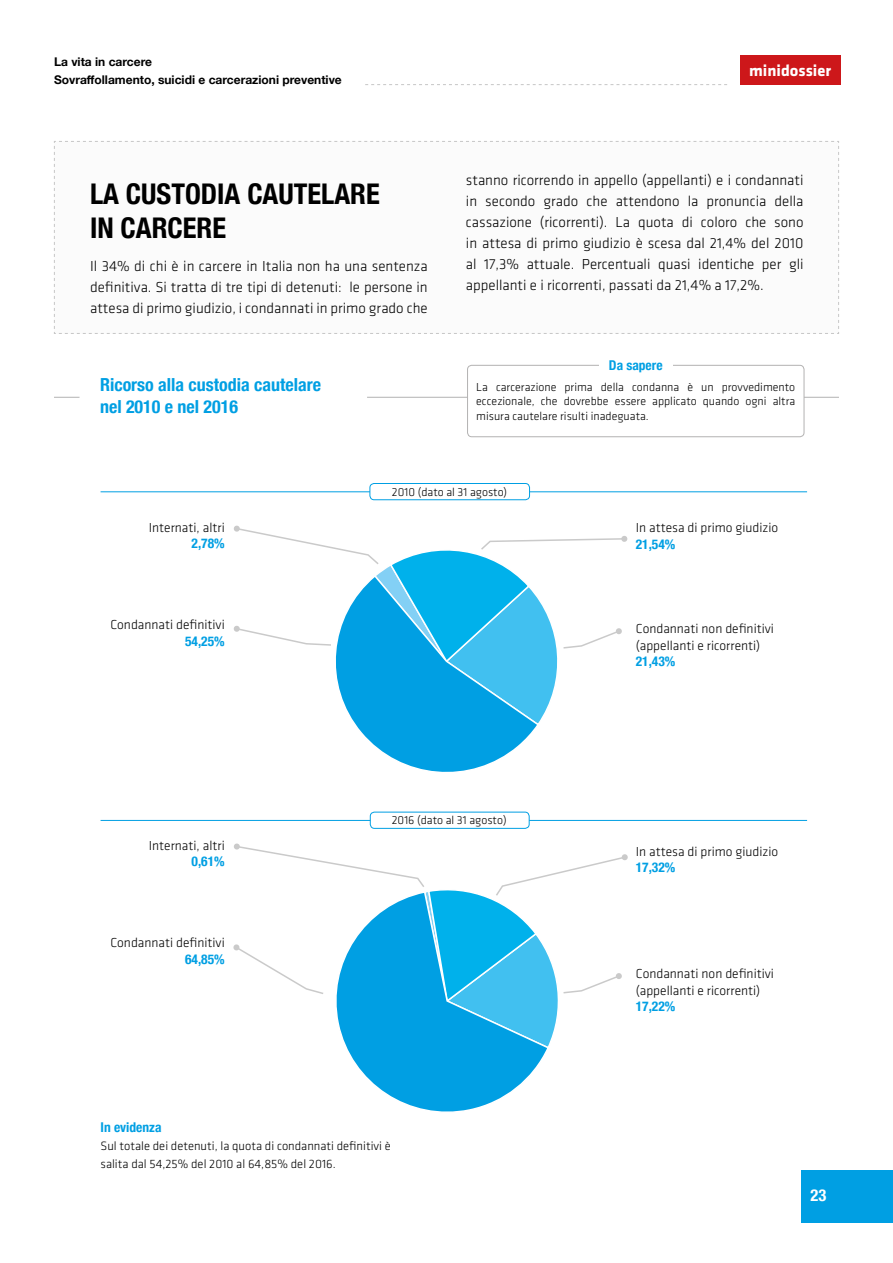
<style>
.page{position:relative;width:893px;height:1263px;background:#fff}
.page>*{position:absolute;margin:0;border:0;box-sizing:border-box;transform-origin:0 0}
.t1{font:700 condensed 28.5px/34.2px "Helvetica Neue";color:#000}
.t2{font:700 condensed 18px/21.6px "Helvetica Neue";color:#009fe3}
.t3{font:700 16.5px "Klavika";color:#fff}
.t4{font:700 condensed 16.5px "Helvetica Neue";color:#fff}
.t5{font:300 15px/21px "Klavika";color:#000;text-align:justify}
.t6{font:300 13.5px/16.2px "Klavika";color:#000}
.t7{font:700 condensed 13.5px "Helvetica Neue";color:#009fe3}
.t8{font:300 12.6px/18.3px "Klavika";color:#000}
.t9{font:300 12px/14.4px "Klavika";color:#000;text-align:justify}
.t10{font:700 12px/18px "Helvetica Neue";color:#000}
</style>
<div class="page">
<svg style="left:54px;top:141px;width:785px;height:193px"></svg>
<hr style="left:54px;top:397px;width:785px;height:1px;background:#b3b2b2">
<svg style="left:74px;top:396px;width:299px;height:2px"></svg>
<div style="left:468px;top:365px;width:336px;height:72px;background:#fff;border-radius:4px"></div>
<div style="left:467px;top:365px;width:337px;height:72px;border:1px solid #b3b2b2;border-radius:4px"></div>
<div style="left:599px;top:357px;width:74px;height:18px;background:#fff"></div>
<div style="left:801px;top:1170px;width:92px;height:53px;background:#009fe3"></div>
<svg style="left:365px;top:84px;width:362px;height:1px"></svg>
<div style="left:740px;top:55px;width:100px;height:30px;background:#cd171a"></div>
<svg style="left:233px;top:525px;width:395px;height:195px"></svg>
<svg style="left:233px;top:843px;width:395px;height:198px"></svg>
<svg style="left:326px;top:890px;width:224px;height:222px"></svg>
<svg style="left:322px;top:574px;width:218px;height:198px"></svg>
<hr style="left:101px;top:491px;width:706px;height:1px;background:#009fe3">
<hr style="left:101px;top:820px;width:706px;height:1px;background:#009fe3">
<div style="left:370px;top:483px;width:160px;height:17px;background:#fff;border-radius:4px"></div>
<div style="left:370px;top:483px;width:160px;height:17px;border:1px solid #009fe3;border-radius:4px"></div>
<div style="left:370px;top:812px;width:159px;height:16px;background:#fff;border-radius:4px"></div>
<div style="left:370px;top:812px;width:159px;height:16px;border:1px solid #009fe3;border-radius:4px"></div>
<p class="t10" style="left:54px;top:53px;width:289px">La vita in carcere<br>Sovraffollamento, suicidi e carcerazioni preventive</p>
<h1 class="t1" style="left:90px;top:175px;width:291px">LA CUSTODIA CAUTELARE<br>IN CARCERE</h1>
<p class="t5" style="left:90px;top:255px;width:339px">Il 34% di chi è in carcere in Italia non ha una sentenza definitiva. Si tratta di tre tipi di detenuti: le persone in attesa di primo giudizio, i condannati in primo grado che</p>
<p class="t3" style="left:749px;top:61px;width:83px">minidossier</p>
<p class="t5" style="left:466px;top:170px;width:339px">stanno ricorrendo in appello (appellanti) e i condannati in secondo grado che attendono la pronuncia della cassazione (ricorrenti). La quota di coloro che sono in attesa di primo giudizio è scesa dal 21,4% del 2010 al 17,3% attuale. Percentuali quasi identiche per gli appellanti e i ricorrenti, passati da 21,4% a 17,2%.</p>
<p class="t7" style="left:609px;top:354px;width:55px">Da sapere</p>
<p class="t2" style="left:100px;top:373px;width:223px">Ricorso alla custodia cautelare nel 2010 e nel 2016</p>
<p class="t9" style="left:476px;top:380px;width:321px">La carcerazione prima della condanna è un provvedimento eccezionale, che dovrebbe essere applicato quando ogni altra misura cautelare risulti inadeguata.</p>
<p class="t6" style="left:149px;top:520px;width:77px">Internati, altri</p>
<p class="t7" style="left:192px;top:532px;width:35px">2,78%</p>
<p class="t6" style="left:110px;top:617px;width:116px">Condannati definitivi</p>
<p class="t7" style="left:185px;top:630px;width:41px">54,25%</p>
<p class="t6" style="left:149px;top:837px;width:77px">Internati, altri</p>
<p class="t7" style="left:192px;top:850px;width:35px">0,61%</p>
<p class="t6" style="left:110px;top:935px;width:116px">Condannati definitivi</p>
<p class="t7" style="left:185px;top:948px;width:41px">64,85%</p>
<p class="t7" style="left:101px;top:1116px;width:62px">In evidenza</p>
<p class="t9" style="left:392px;top:485px;width:117px">2010 (dato al 31 agosto)</p>
<p class="t9" style="left:392px;top:813px;width:116px">2016 (dato al 31 agosto)</p>
<p class="t8" style="left:101px;top:1137px;width:292px">Sul totale dei detenuti, la quota di condannati definitivi è salita dal 54,25% del 2010 al 64,85% del 2016.</p>
<p class="t6" style="left:636px;top:520px;width:144px">In attesa di primo giudizio</p>
<p class="t7" style="left:636px;top:532px;width:41px">21,54%</p>
<p class="t6" style="left:636px;top:621px;width:140px">Condannati non definitivi (appellanti e ricorrenti)</p>
<p class="t7" style="left:636px;top:650px;width:41px">21,43%</p>
<p class="t6" style="left:636px;top:843px;width:144px">In attesa di primo giudizio</p>
<p class="t7" style="left:636px;top:856px;width:41px">17,32%</p>
<p class="t6" style="left:636px;top:966px;width:140px">Condannati non definitivi (appellanti e ricorrenti)</p>
<p class="t7" style="left:636px;top:995px;width:41px">17,22%</p>
<p class="t4" style="left:811px;top:1182px;width:17px">23</p>
</div>
